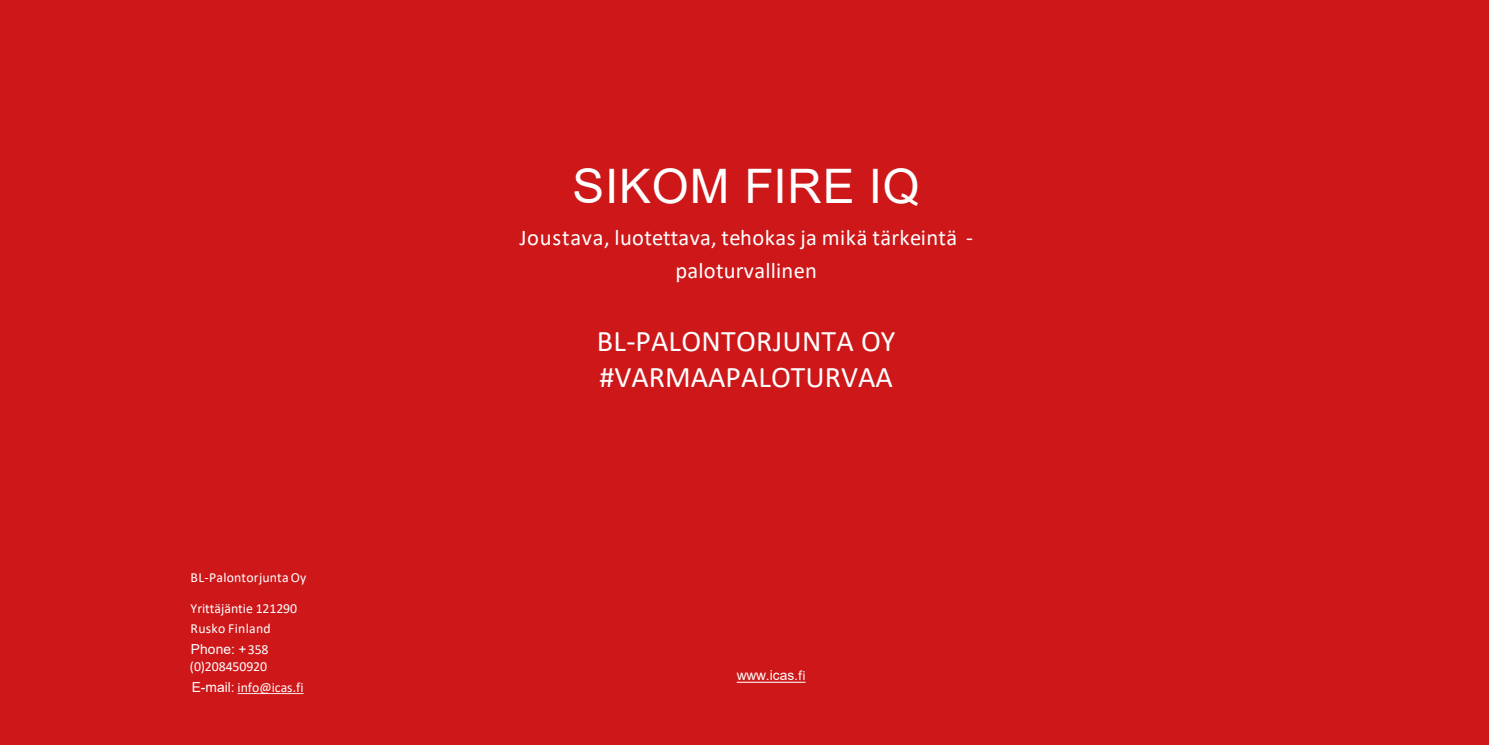
<style>
.page{position:relative;width:1489px;height:745px;background:#fff}
.page>*{position:absolute;margin:0;border:0;box-sizing:border-box;transform-origin:0 0}
.t1{font:47.5px "Arial";letter-spacing:.02em;color:#fff}
.t2{font:30px/36px "Calibri";color:#fff}
.t3{font:22.5px/32.8px "Calibri";letter-spacing:.01em;color:#fff;text-align:center}
.t4{font:13.75px/20px "Calibri";color:#fff}
.t5{font:13.75px "Arial";color:#fff}
.s1{font-family:"Calibri"}
.s2{font-family:"Arial"}
</style>
<div class="page">
<div style="left:0;top:0;width:1489px;height:744px;background:#cd1719"></div>
<svg style="left:237px;top:693px;width:66px;height:1px"></svg>
<svg style="left:737px;top:681px;width:68px;height:1px"></svg>
<p class="t4" style="left:191px;top:566px;width:117px">BL-PalontorjuntaOy</p>
<p class="t4" style="left:191px;top:597px;width:108px">Yrittäjäntie 121290<br>Rusko Finland</p>
<p class="t5" style="left:191px;top:639px;width:79px">Phone: +<span class="s1">358</span></p>
<p class="t4" style="left:190px;top:656px;width:79px">(0)208450920</p>
<p class="t4" style="left:192px;top:676px;width:113px"><span class="s2">E-mail:</span> info@icas.fi</p>
<h2 class="t1" style="left:572px;top:153px;width:349px">SIKOM FIRE IQ</h2>
<h2 class="t3" style="left:519px;top:220px;width:455px">Joustava, luotettava, tehokas ja mikä tärkeintä - paloturvallinen</h2>
<h2 class="t2" style="left:597px;top:322px;width:300px">BL-PALONTORJUNTA OY #VARMAAPALOTURVAA</h2>
<p class="t5" style="left:737px;top:665px;width:70px">www.icas.<span class="s1">fi</span></p>
</div>
